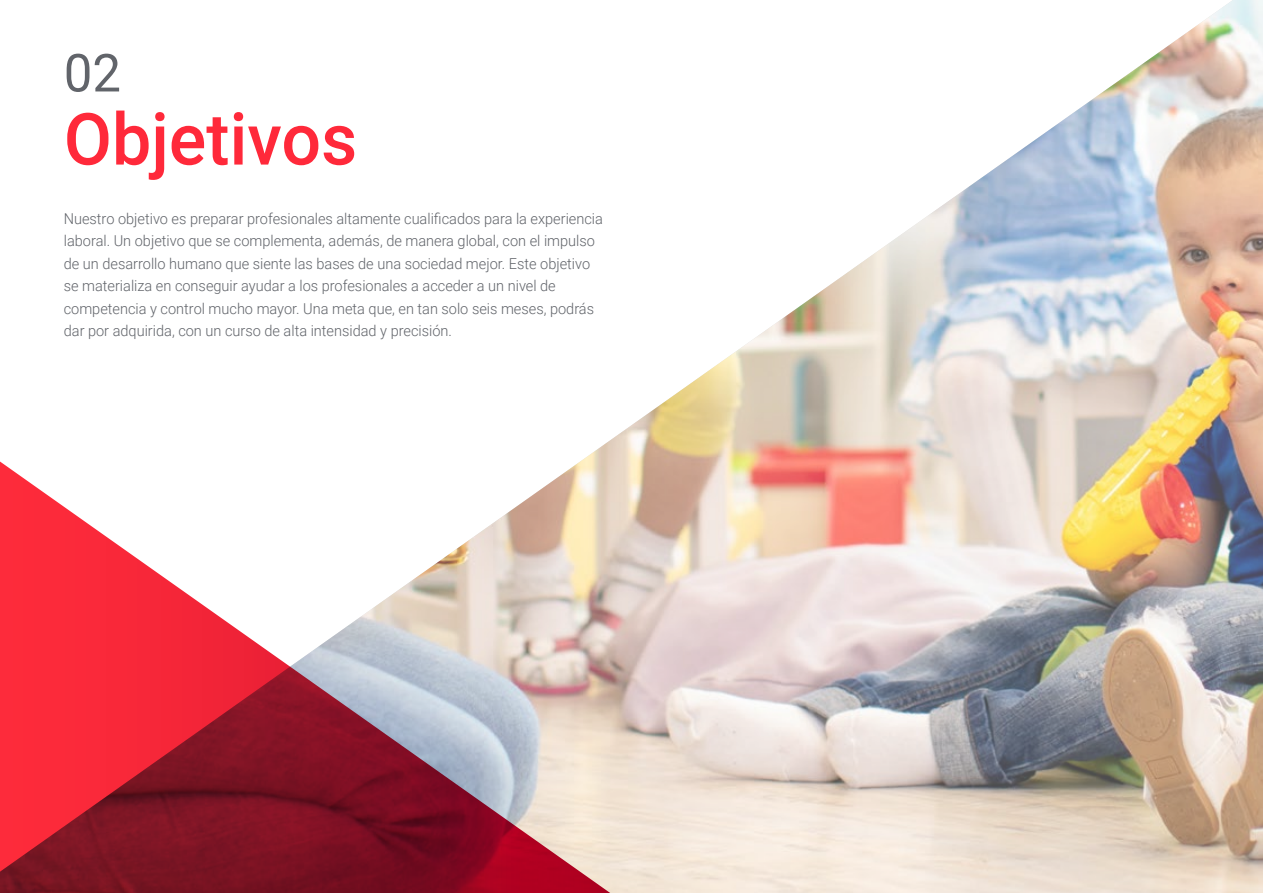
<style>
.page{position:relative;width:1263px;height:893px;background:#fff}
.page>*{position:absolute;margin:0;border:0;box-sizing:border-box;transform-origin:0 0}
.t1{font:500 72px "Roboto";color:#ff293a}
.t2{font:52.5px "Roboto";color:#61646a}
.t3{font:300 15px/22.5px "Roboto";color:#61646a}
</style>
<div class="page">
<img style="left:602px;top:0;width:661px;height:893px">
<svg style="left:0;top:446px;width:640px;height:447px"></svg>
<h2 class="t2" style="left:64px;top:36px;width:59px">02</h2>
<h1 class="t1" style="left:64px;top:89px;width:295px">Objetivos</h1>
<p class="t3" style="left:64px;top:207px;width:541px">Nuestro objetivo es preparar profesionales altamente cualificados para la experiencia laboral. Un objetivo que se complementa, además, de manera global, con el impulso de un desarrollo humano que siente las bases de una sociedad mejor. Este objetivo se materializa en conseguir ayudar a los profesionales a acceder a un nivel de competencia y control mucho mayor. Una meta que, en tan solo seis meses, podrás dar por adquirida, con un curso de alta intensidad y precisión.</p>
</div>
